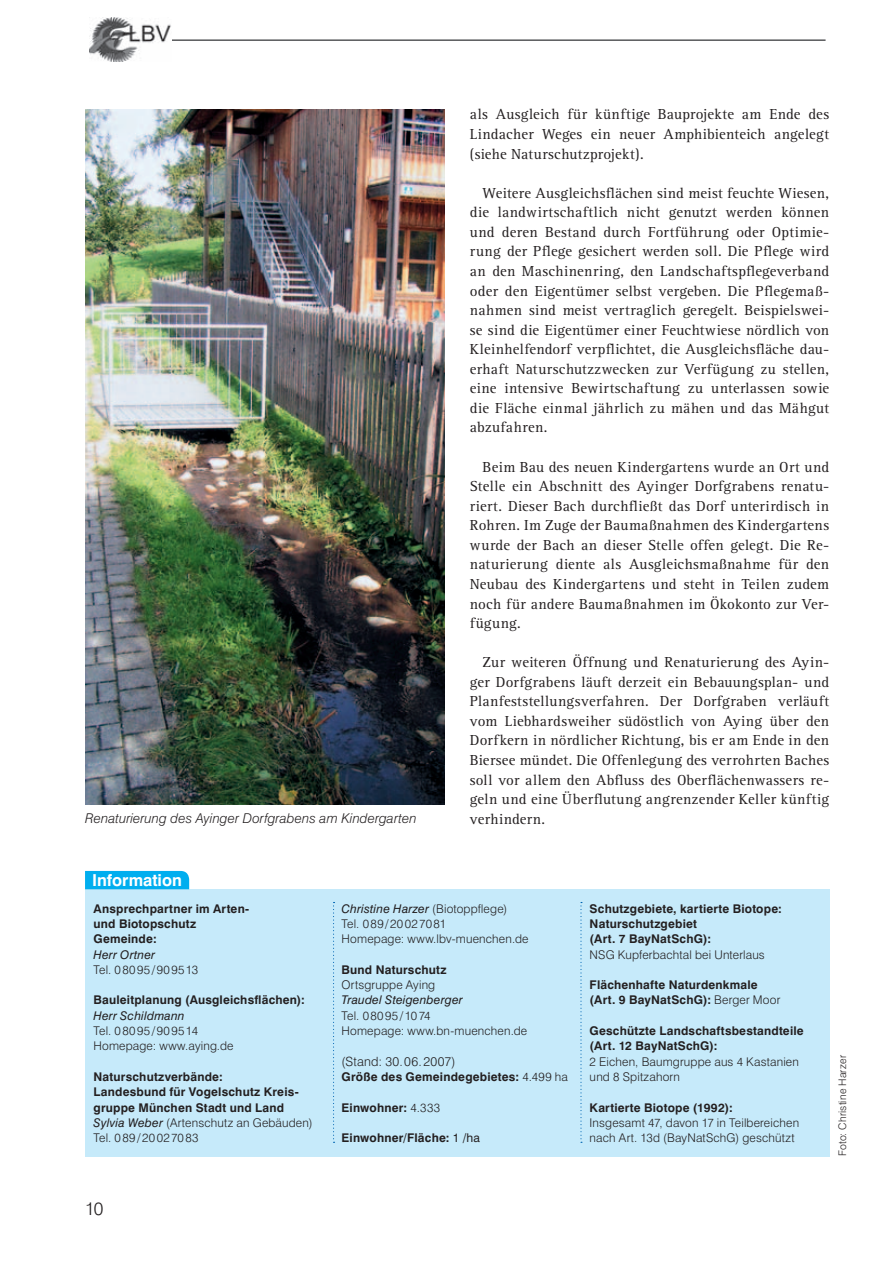
<style>
.page{position:relative;width:893px;height:1263px;background:#fff}
.page>*{position:absolute;margin:0;border:0;box-sizing:border-box;transform-origin:0 0}
.t1{font:300 18px "Swiss 721 BT";color:#231f20}
.t2{font:700 16.5px "Swiss 721 BT";color:#fff}
.t3{font:15px/19.5px "Rotis Serif";letter-spacing:.025em;color:#231f20;text-align:justify}
.t4{font:italic 300 13.5px "Swiss 721 BT";letter-spacing:.005em;color:#231f20}
.t5{font:300 12.75px "Swiss 721 BT";letter-spacing:.02em;color:#231f20}
.t6{font:700 12px/15.3px "Swiss 721 BT";letter-spacing:.015em;color:#231f20}
.t7{font:300 12px/15.3px "Swiss 721 BT";letter-spacing:.015em;color:#231f20}
.t8{font:italic 12px "Swiss 721 BT";letter-spacing:.015em;color:#231f20}
.t9{font:300 10.5px "Swiss 721 BT";letter-spacing:.015em;color:#231f20}
.s1{font-weight:400;font-style:italic}
.s2{font-weight:300}
.s3{font-weight:400}
</style>
<div class="page">
<hr style="left:166px;top:39px;width:660px;height:2px;background:#57585a">
<img style="left:89px;top:17px;width:82px;height:45px">
<div style="left:85px;top:889px;width:744px;height:268px;background:#c6eafa"></div>
<div style="left:85px;top:871px;width:104px;height:18px;background:#00aeef"></div>
<img style="left:85px;top:109px;width:359px;height:695px">
<svg style="left:333px;top:902px;width:2px;height:241px"></svg>
<svg style="left:580px;top:902px;width:2px;height:241px"></svg>
<p class="t3" style="left:470px;top:106px;width:361px">als Ausgleich für künftige Bauprojekte am Ende des Lindacher Weges ein neuer Amphibienteich angelegt (siehe Naturschutzprojekt).</p>
<p class="t3" style="left:470px;top:184px;width:361px;text-indent:13px">Weitere Ausgleichsflächen sind meist feuchte Wiesen, die landwirtschaftlich nicht genutzt werden können und deren Bestand durch Fortführung oder Optimie&shy;rung der Pflege gesichert werden soll. Die Pflege wird an den Maschinenring, den Landschaftspflegeverband oder den Eigentümer selbst vergeben. Die Pflegemaß&shy;nahmen sind meist vertraglich geregelt. Beispielswei&shy;se sind die Eigentümer einer Feuchtwiese nördlich von Kleinhelfendorf verpflichtet, die Ausgleichsfläche dau&shy;erhaft Naturschutzzwecken zur Verfügung zu stellen, eine intensive Bewirtschaftung zu unterlassen sowie die Fläche einmal jährlich zu mähen und das Mähgut abzufahren.</p>
<p class="t3" style="left:470px;top:458px;width:361px;text-indent:13px">Beim Bau des neuen Kindergartens wurde an Ort und Stelle ein Abschnitt des Ayinger Dorfgrabens renatu&shy;riert. Dieser Bach durchfließt das Dorf unterirdisch in Rohren. Im Zuge der Baumaßnahmen des Kindergartens wurde der Bach an dieser Stelle offen gelegt. Die Re&shy;naturierung diente als Ausgleichsmaßnahme für den Neubau des Kindergartens und steht in Teilen zudem noch für andere Baumaßnahmen im Ökokonto zur Ver&shy;fügung.</p>
<p class="t3" style="left:470px;top:654px;width:361px;text-indent:13px">Zur weiteren Öffnung und Renaturierung des Ayin&shy;ger Dorfgrabens läuft derzeit ein Bebauungsplan- und Planfeststellungsverfahren. Der Dorfgraben verläuft vom Liebhardsweiher südöstlich von Aying über den Dorfkern in nördlicher Richtung, bis er am Ende in den Biersee mündet. Die Offenlegung des verrohrten Baches soll vor allem den Abfluss des Oberflächenwassers re&shy;geln und eine Überflutung angrenzender Keller künftig</p>
<p class="t4" style="left:85px;top:812px;width:333px">Renaturierung des Ayinger Dorfgrabens am Kindergarten</p>
<p class="t3" style="left:470px;top:810px;width:77px">verhindern.</p>
<p class="t2" style="left:92px;top:873px;width:91px">Information</p>
<p class="t6" style="left:94px;top:902px;width:157px">Ansprechpartner im Arten&shy;und Biotopschutz<br>Gemeinde:</p>
<p class="t8" style="left:94px;top:949px;width:63px">Herr Ortner</p>
<p class="t7" style="left:94px;top:962px;width:106px">Tel. 0 80 95 / 90 95 13</p>
<p class="t6" style="left:94px;top:993px;width:213px">Bauleitplanung (Ausgleichsflächen):</p>
<p class="t8" style="left:94px;top:1010px;width:92px">Herr Schildmann</p>
<p class="t7" style="left:94px;top:1024px;width:142px">Tel. 0 80 95 / 90 95 14<br>Homepage: www.aying.de</p>
<p class="t6" style="left:94px;top:1070px;width:221px">Naturschutzverbände:<br>Landesbund für Vogelschutz Kreis&shy;gruppe München Stadt und Land<br><span class="s1">Sylvia Weber</span> <span class="s2">(Artenschutz an Gebäuden)<br>Tel. 0 89 / 20 02 70 83</span></p>
<p class="t1" style="left:85px;top:1201px;width:20px">10</p>
<p class="t7" style="left:342px;top:901px;width:188px"><span class="s1">Christine Harzer</span> (Biotoppflege)<br>Tel. 0 89 / 20 02 70 81<br>Homepage: www.lbv-muenchen.de</p>
<p class="t6" style="left:342px;top:963px;width:106px">Bund Naturschutz</p>
<p class="t7" style="left:342px;top:978px;width:95px">Ortsgruppe Aying</p>
<p class="t8" style="left:342px;top:995px;width:123px">Traudel Steigenberger</p>
<p class="t7" style="left:342px;top:1008px;width:187px">Tel. 0 80 95 / 10 74<br>Homepage: www.bn-muenchen.de</p>
<p class="t5" style="left:342px;top:1056px;width:115px">(Stand: 30. 06. 2007)</p>
<p class="t6" style="left:342px;top:1070px;width:228px">Größe des Gemeindegebietes: <span class="s2">4.499 ha</span></p>
<p class="t6" style="left:342px;top:1101px;width:100px">Einwohner: <span class="s2">4.333</span></p>
<p class="t6" style="left:342px;top:1131px;width:140px">Einwohner/Fläche: <span class="s3">1 /ha</span></p>
<p class="t6" style="left:590px;top:902px;width:194px">Schutzgebiete, kartierte Biotope:<br>Naturschutzgebiet<br>(Art. 7 BayNatSchG):</p>
<p class="t7" style="left:590px;top:947px;width:177px">NSG Kupferbachtal bei Unterlaus</p>
<p class="t6" style="left:590px;top:978px;width:192px">Flächenhafte Naturdenkmale (Art. 9 BayNatSchG): <span class="s2">Berger Moor</span></p>
<p class="t6" style="left:590px;top:1024px;width:216px">Geschützte Landschaftsbestandteile (Art. 12 BayNatSchG):</p>
<p class="t7" style="left:590px;top:1054px;width:211px">2 Eichen, Baumgruppe aus 4 Kastanien und 8 Spitzahorn</p>
<p class="t6" style="left:590px;top:1101px;width:145px">Kartierte Biotope (1992):</p>
<p class="t7" style="left:590px;top:1116px;width:211px">Insgesamt 47, davon 17 in Teilbereichen nach Art. 13d (BayNatSchG) geschützt</p>
<p class="t9" style="left:838px;top:1156px;width:103px;rotate:-90deg">Foto: Christine Harzer</p>
</div>
